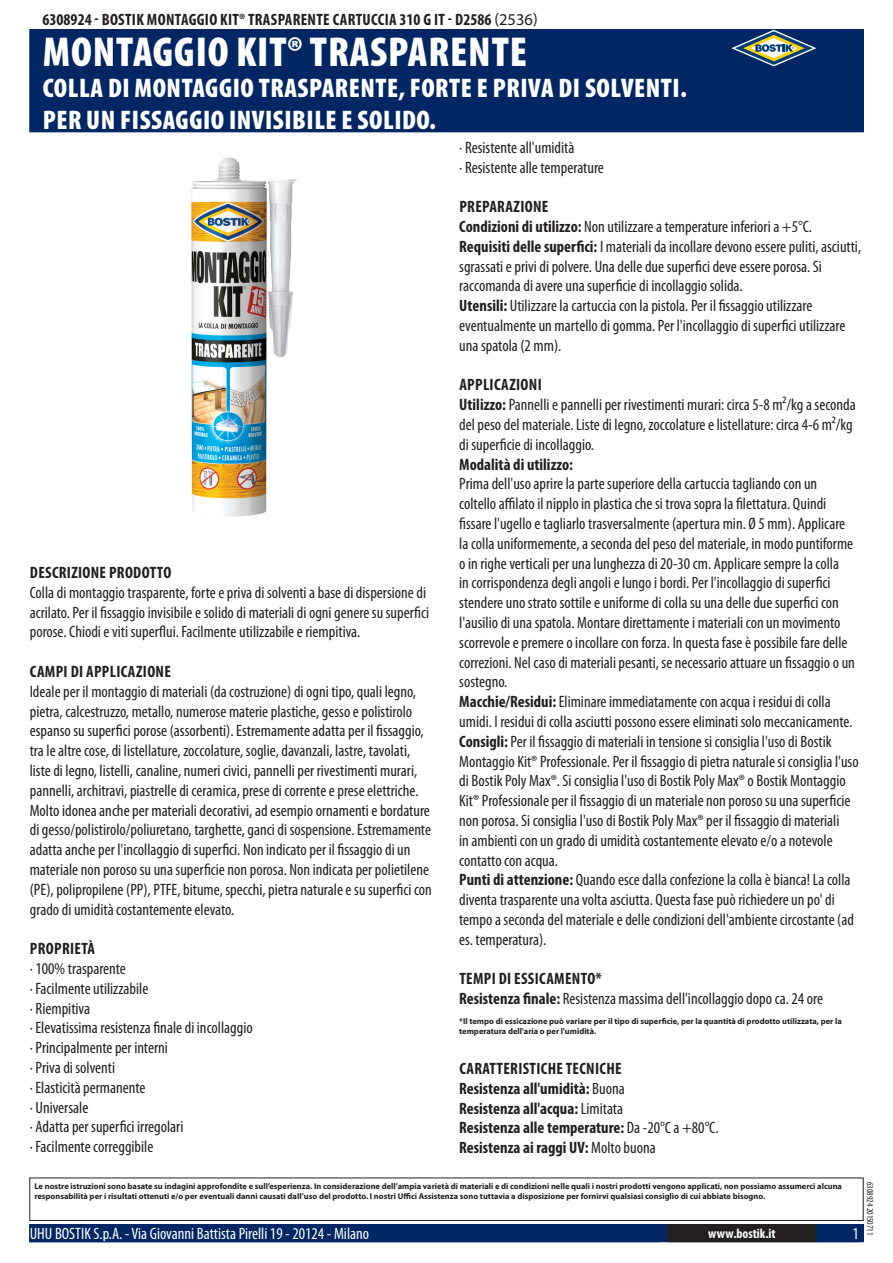
<style>
.page{position:relative;width:893px;height:1263px;background:#fff}
.page>*{position:absolute;margin:0;border:0;box-sizing:border-box;transform-origin:0 0}
.PageHeader{font:900 condensed 42px "Myriad Pro";letter-spacing:.02em;color:#fff}
.PageSubheader{font:900 condensed 27px/32.4px "Myriad Pro";letter-spacing:.02em;color:#fff}
.Regular{font:condensed 16.5px/19.8px "Myriad Pro";color:#231f20}
.TOCItem{font:700 condensed 16.5px "Myriad Pro";letter-spacing:.02em;color:#231f20}
.Regular-2{font:700 condensed 16.5px "Myriad Pro";color:#231f20}
.ContactData{font:condensed 16.5px "Myriad Pro";color:#fff}
.URL{font:700 condensed 13.5px "Myriad Pro";color:#fff}
.Revisie{font:condensed 9px "Myriad Pro";color:#231f20}
.Disclaimer{font:700 8.4px/10.1px "Myriad Pro";color:#231f20}
.s1{font-weight:400;font-stretch:normal}
.s2{font-weight:700}
.s3{font-weight:400}
</style>
<div class="page">
<div style="left:30px;top:30px;width:833px;height:102px;background:#002663"></div>
<svg style="left:731px;top:30px;width:85px;height:36px"></svg>
<div style="left:29px;top:1177px;width:835px;height:44px;border:1px solid #231f20"></div>
<div style="left:30px;top:1225px;width:833px;height:17px;background:#002663"></div>
<div style="left:29px;top:1224px;width:835px;height:18px;border:1px solid #002663"></div>
<div style="left:668px;top:1225px;width:148px;height:17px;background:#231f20"></div>
<div style="left:667px;top:1224px;width:150px;height:18px;border:1px solid #231f20"></div>
<img style="left:191px;top:157px;width:106px;height:359px">
<p class="TOCItem" style="left:43px;top:9px;width:497px">6308924 - Bostik Montaggio Kit® Trasparente Cartuccia 310 g IT - D2586 <span class="s1">(2536)</span></p>
<p class="PageHeader" style="left:43px;top:25px;width:486px">MONTAGGIO KIT® TRASPARENTE</p>
<p class="PageSubheader" style="left:43px;top:71px;width:645px">COLLA DI MONTAGGIO TRASPARENTE, FORTE E PRIVA DI SOLVENTI.<br>PER UN FISSAGGIO INVISIBILE E SOLIDO.</p>
<p class="TOCItem" style="left:30px;top:562px;width:143px">Descrizione prodotto</p>
<p class="Regular" style="left:30px;top:582px;width:401px">Colla di montaggio trasparente, forte e priva di solventi a base di dispersione di acrilato. Per il fissaggio invisibile e solido di materiali di ogni genere su superfici porose. Chiodi e viti superflui. Facilmente utilizzabile e riempitiva.</p>
<p class="TOCItem" style="left:30px;top:661px;width:143px">Campi di applicazione</p>
<p class="Regular" style="left:30px;top:681px;width:404px">Ideale per il montaggio di materiali (da costruzione) di ogni tipo, quali legno, pietra, calcestruzzo, metallo, numerose materie plastiche, gesso e polistirolo espanso su superfici porose (assorbenti). Estremamente adatta per il fissaggio, tra le altre cose, di listellature, zoccolature, soglie, davanzali, lastre, tavolati, liste di legno, listelli, canaline, numeri civici, pannelli per rivestimenti murari, pannelli, architravi, piastrelle di ceramica, prese di corrente e prese elettriche.<br>Molto idonea anche per materiali decorativi, ad esempio ornamenti e bordature di gesso/polistirolo/poliuretano, targhette, ganci di sospensione. Estremamente adatta anche per l'incollaggio di superfici. Non indicato per il fissaggio di un materiale non poroso su una superficie non porosa. Non indicata per polietilene (PE), polipropilene (PP), PTFE, bitume, specchi, pietra naturale e su superfici con grado di umidità costantemente elevato.</p>
<p class="TOCItem" style="left:30px;top:938px;width:67px">Proprietà</p>
<p class="Regular" style="left:30px;top:958px;width:98px">· 1 00% trasparente</p>
<p class="Regular" style="left:30px;top:978px;width:120px">· Facilmente utilizzabile</p>
<p class="Regular" style="left:30px;top:998px;width:62px">· Riempitiva</p>
<p class="Regular" style="left:30px;top:1018px;width:224px">· Elevatissima resistenza finale di incollaggio</p>
<p class="Regular" style="left:30px;top:1038px;width:140px">· Principalmente per interni</p>
<p class="Regular" style="left:30px;top:1057px;width:87px">· Priva di solventi</p>
<p class="Regular" style="left:30px;top:1077px;width:117px">· Elasticità permanente</p>
<p class="Regular" style="left:30px;top:1097px;width:60px">· Universale</p>
<p class="Regular" style="left:30px;top:1117px;width:155px">· Adatta per superfici irregolari</p>
<p class="Regular" style="left:30px;top:1137px;width:125px">· Facilmente correggibile</p>
<p class="Regular" style="left:459px;top:137px;width:117px">· Resistente all'umidità</p>
<p class="Regular" style="left:459px;top:157px;width:146px">· Resistente alle temperature</p>
<p class="TOCItem" style="left:459px;top:196px;width:90px">Preparazione</p>
<p class="Regular" style="left:459px;top:216px;width:354px"><span class="s2">Condizioni di utilizzo:</span> Non utilizzare a temperature inferiori a +5°C.</p>
<p class="Regular" style="left:459px;top:236px;width:403px"><span class="s2">Requisiti delle superfici:</span> I materiali da incollare devono essere puliti, asciutti, sgrassati e privi di polvere. Una delle due superfici deve essere porosa. Si raccomanda di avere una superficie di incollaggio solida.</p>
<p class="Regular" style="left:459px;top:296px;width:388px"><span class="s2">Utensili:</span> Utilizzare la cartuccia con la pistola. Per il fissaggio utilizzare eventualmente un martello di gomma. Per l'incollaggio di superfici utilizzare una spatola (2 mm).</p>
<p class="TOCItem" style="left:459px;top:374px;width:84px">Applicazioni</p>
<p class="Regular" style="left:459px;top:395px;width:398px"><span class="s2">Utilizzo:</span> Pannelli e pannelli per rivestimenti murari: circa 5-8 m²/kg a seconda del peso del materiale. Liste di legno, zoccolature e listellature: circa 4-6 m²/kg di superficie di incollaggio.</p>
<p class="Regular-2" style="left:459px;top:454px;width:115px">Modalità di utilizzo:</p>
<p class="Regular" style="left:459px;top:474px;width:397px">Prima dell'uso aprire la parte superiore della cartuccia tagliando con un coltello affilato il nipplo in plastica che si trova sopra la filettatura. Quindi fissare l'ugello e tagliarlo trasversalmente (apertura min. Ø 5 mm). Applicare la colla uniformemente, a seconda del peso del materiale, in modo puntiforme o in righe verticali per una lunghezza di 20-30 cm. Applicare sempre la colla<br>in corrispondenza degli angoli e lungo i bordi. Per l'incollaggio di superfici stendere uno strato sottile e uniforme di colla su una delle due superfici con l'ausilio di una spatola. Montare direttamente i materiali con un movimento scorrevole e premere o incollare con forza. In questa fase è possibile fare delle correzioni. Nel caso di materiali pesanti, se necessario attuare un fissaggio o un sostegno.</p>
<p class="Regular" style="left:459px;top:692px;width:395px"><span class="s2">Macchie/Residui:</span> Eliminare immediatamente con acqua i residui di colla umidi. I residui di colla asciutti possono essere eliminati solo meccanicamente.</p>
<p class="Regular" style="left:459px;top:731px;width:401px"><span class="s2">Consigli:</span> Per il fissaggio di materiali in tensione si consiglia l'uso di Bostik Montaggio Kit® Professionale. Per il fissaggio di pietra naturale si consiglia l'uso di Bostik Poly Max®. Si consiglia l'uso di Bostik Poly Max® o Bostik Montaggio Kit® Professionale per il fissaggio di un materiale non poroso su una superficie non porosa. Si consiglia l'uso di Bostik Poly Max® per il fissaggio di materiali<br>in ambienti con un grado di umidità costantemente elevato e/o a notevole contatto con acqua.</p>
<p class="Regular" style="left:459px;top:870px;width:396px"><span class="s2">Punti di attenzione:</span> Quando esce dalla confezione la colla è bianca! La colla diventa trasparente una volta asciutta. Questa fase può richiedere un po' di tempo a seconda del materiale e delle condizioni dell'ambiente circostante (ad es. temperatura).</p>
<p class="TOCItem" style="left:459px;top:968px;width:144px">Tempi di essicamento*</p>
<p class="Regular" style="left:459px;top:989px;width:365px"><span class="s2">Resistenza finale:</span> Resistenza massima dell'incollaggio dopo ca. 24 ore</p>
<p class="Disclaimer" style="left:459px;top:1016px;width:384px">*Il tempo di essicazione può variare per il tipo di superficie, per la quantità di prodotto utilizzata, per la temperatura dell'aria o per l'umidità.</p>
<p class="TOCItem" style="left:459px;top:1058px;width:164px">Caratteristiche Tecniche</p>
<p class="Regular-2" style="left:459px;top:1078px;width:167px">Resistenza all'umidità: <span class="s3">Buona</span></p>
<p class="Regular-2" style="left:459px;top:1098px;width:165px">Resistenza all'acqua: <span class="s3">Limitata</span></p>
<p class="Regular-2" style="left:459px;top:1118px;width:261px">Resistenza alle temperature: <span class="s3">Da -20°C a +80°C.</span></p>
<p class="Regular-2" style="left:459px;top:1137px;width:198px">Resistenza ai raggi UV: <span class="s3">Molto buona</span></p>
<p class="Disclaimer" style="left:34px;top:1181px;width:809px">Le nostre istruzioni sono basate su indagini approfondite e sull’esperienza. In considerazione dell’ampia varietà di materiali e di condizioni nelle quali i nostri prodotti vengono applicati, non possiamo assumerci alcuna responsabilità per i risultati ottenuti e/o per eventuali danni causati dall’uso del prodotto. I nostri Uffici Assistenza sono tuttavia a disposizione per fornirvi qualsiasi consiglio di cui abbiate bisogno.</p>
<p class="ContactData" style="left:30px;top:1224px;width:341px">UHU BOSTIK S.p.A. - Via Giovanni Battista Pirelli 1 9 - 201 24 - Milano</p>
<p class="URL" style="left:708px;top:1225px;width:69px">www.bostik.it</p>
<p class="Revisie" style="left:875px;top:1182px;width:53px;rotate:90deg">6308924 201 50711</p>
</div>
